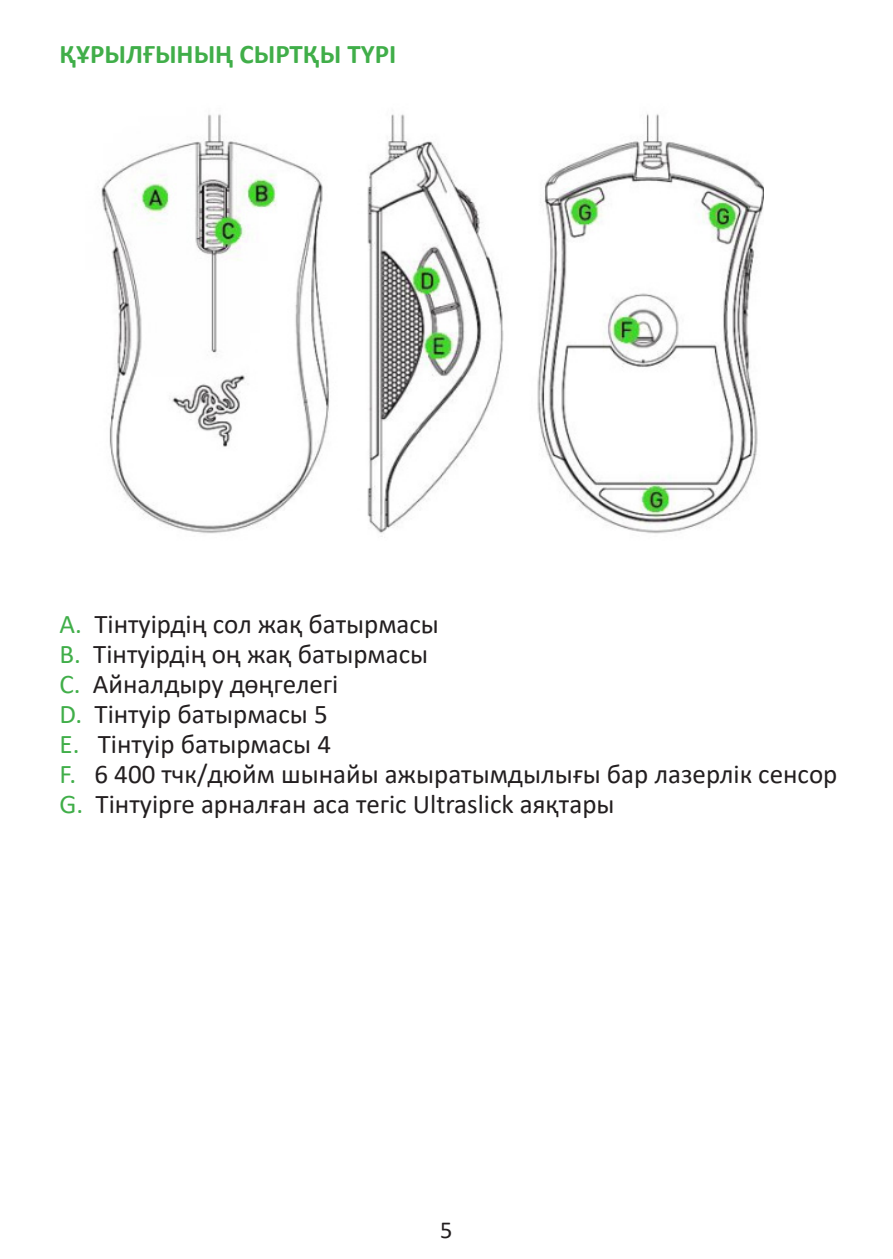
<style>
.page{position:relative;width:893px;height:1259px;background:#fff}
.page>*{position:absolute;margin:0;border:0;box-sizing:border-box;transform-origin:0 0}
.t1{font:27px "Calibri";color:#231f20}
.t2{font:700 27px "Calibri";color:#40ae49}
.t3{font:24.3px "Calibri";color:#231f20}
.s1{color:#40ae49}
</style>
<div class="page">
<img style="left:101px;top:114px;width:663px;height:423px">
<p class="t2" style="left:60px;top:35px;width:338px">ҚҰРЫЛҒЫНЫҢ СЫРТҚЫ ТҮРІ</p>
<p class="t1" style="left:60px;top:605px;width:381px"><span class="s1">А.</span> Тінтуірдің сол жақ батырмасы</p>
<p class="t1" style="left:60px;top:635px;width:370px"><span class="s1">В.</span> Тінтуірдің оң жақ батырмасы</p>
<p class="t1" style="left:60px;top:665px;width:280px"><span class="s1">С.</span> Айналдыру дөңгелегі</p>
<p class="t1" style="left:60px;top:695px;width:270px"><span class="s1">D.</span> Тінтуір батырмасы 5</p>
<p class="t1" style="left:60px;top:725px;width:273px"><span class="s1">E.</span> Тінтуір батырмасы 4</p>
<p class="t1" style="left:60px;top:755px;width:779px"><span class="s1">F.</span> 6 400 тчк/дюйм шынайы ажыратымдылығы бар лазерлік сенсор</p>
<p class="t1" style="left:60px;top:785px;width:556px"><span class="s1">G.</span> Тінтуірге арналған аса тегіс Ultraslick аяқтары</p>
<p class="t3" style="left:440px;top:1213px;width:14px">5</p>
</div>
